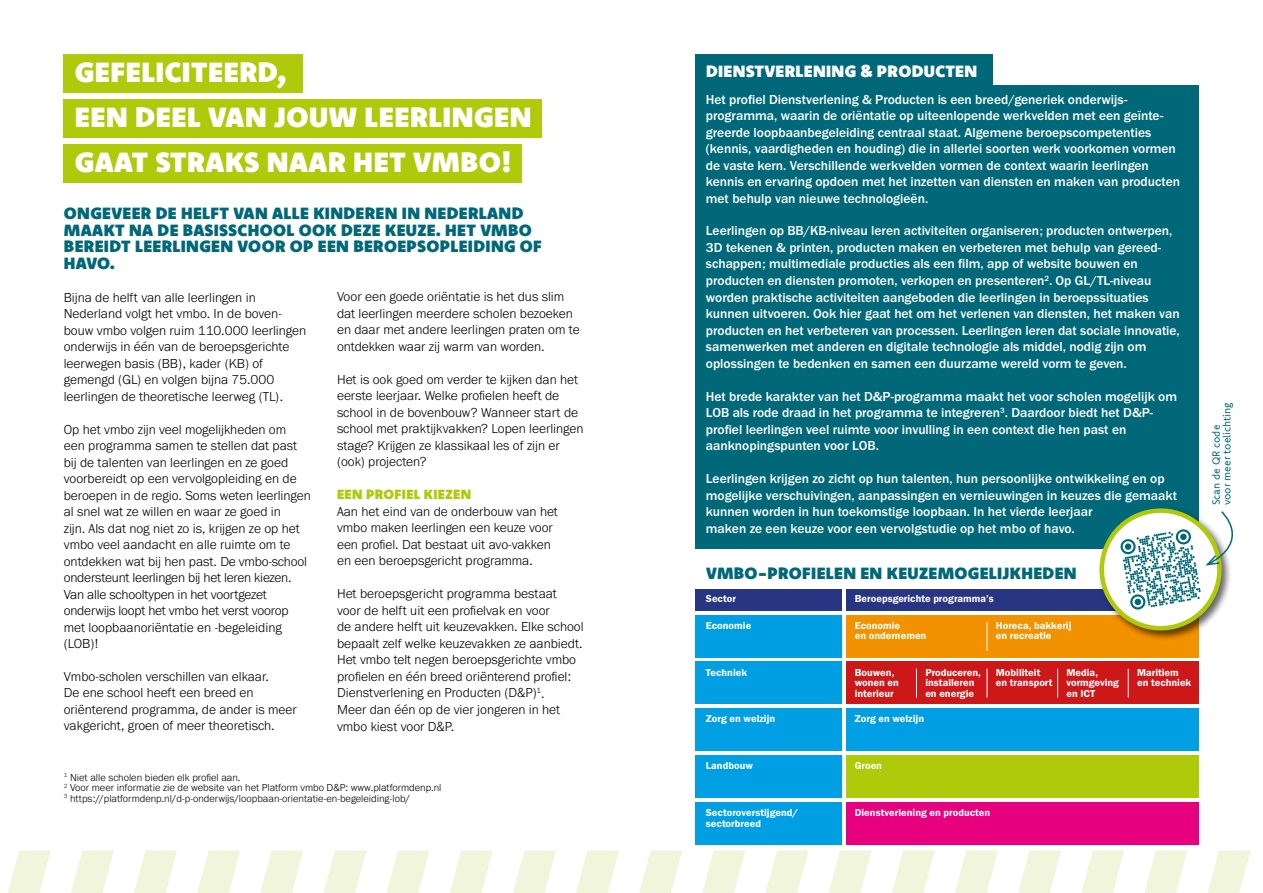
<style>
.page{position:relative;width:1263px;height:893px;background:#fff}
.page>*{position:absolute;margin:0;border:0;box-sizing:border-box;transform-origin:0 0}
.t1{font:900 28.2px/45px "Komet";letter-spacing:.02em;color:#fff}
.t2{font:900 16.5px/16.5px "Komet";letter-spacing:.02em;color:#006878}
.t3{font:900 16.5px "Komet";letter-spacing:.02em;color:#fff}
.t4{font:300 13.5px/16.5px "Franklin Gothic URW";color:#000}
.t5{font:500 13.5px/16.5px "Franklin Gothic URW";color:#fff}
.t6{font:900 13.5px "Komet";letter-spacing:.02em;color:#afca0b}
.t7{font:10.5px/10.5px "Franklin Gothic URW Dem";color:#fff}
.t8{font:300 10.5px/10.5px "Franklin Gothic URW";color:#000}
.t9{font:10.5px/10.5px "Komet";color:#006878}
</style>
<div class="page">
<div style="left:846px;top:615px;width:353px;height:42px;background:#f39200"></div>
<div style="left:846px;top:589px;width:353px;height:21px;background:#283583"></div>
<svg style="left:639px;top:850px;width:43px;height:43px"></svg>
<svg style="left:702px;top:850px;width:43px;height:43px"></svg>
<svg style="left:8px;top:850px;width:43px;height:43px"></svg>
<svg style="left:765px;top:850px;width:43px;height:43px"></svg>
<svg style="left:71px;top:850px;width:43px;height:43px"></svg>
<svg style="left:829px;top:850px;width:43px;height:43px"></svg>
<svg style="left:134px;top:850px;width:43px;height:43px"></svg>
<svg style="left:892px;top:850px;width:43px;height:43px"></svg>
<svg style="left:197px;top:850px;width:43px;height:43px"></svg>
<svg style="left:955px;top:850px;width:43px;height:43px"></svg>
<svg style="left:260px;top:850px;width:43px;height:43px"></svg>
<svg style="left:1018px;top:850px;width:43px;height:43px"></svg>
<svg style="left:323px;top:850px;width:43px;height:43px"></svg>
<svg style="left:1081px;top:850px;width:43px;height:43px"></svg>
<svg style="left:387px;top:850px;width:43px;height:43px"></svg>
<svg style="left:1144px;top:850px;width:43px;height:43px"></svg>
<svg style="left:450px;top:850px;width:43px;height:43px"></svg>
<svg style="left:1207px;top:850px;width:43px;height:43px"></svg>
<svg style="left:513px;top:850px;width:43px;height:43px"></svg>
<svg style="left:576px;top:850px;width:43px;height:43px"></svg>
<div style="left:64px;top:54px;width:239px;height:38px;background:#afca0b"></div>
<div style="left:695px;top:54px;width:298px;height:50px;background:#006878"></div>
<div style="left:695px;top:85px;width:504px;height:464px;background:#006878"></div>
<div style="left:64px;top:99px;width:478px;height:38px;background:#afca0b"></div>
<div style="left:64px;top:144px;width:458px;height:38px;background:#afca0b"></div>
<div style="left:1097px;top:506px;width:135px;height:135px;background:#000;opacity:.6"></div>
<div style="left:695px;top:589px;width:147px;height:21px;background:#283583"></div>
<div style="left:695px;top:615px;width:147px;height:42px;background:#009fe3"></div>
<div style="left:695px;top:661px;width:147px;height:43px;background:#009fe3"></div>
<div style="left:846px;top:661px;width:71px;height:43px;background:#cd1719"></div>
<div style="left:917px;top:661px;width:70px;height:43px;background:#cd1719"></div>
<div style="left:987px;top:661px;width:71px;height:43px;background:#cd1719"></div>
<div style="left:1058px;top:661px;width:70px;height:43px;background:#cd1719"></div>
<div style="left:1128px;top:661px;width:71px;height:43px;background:#cd1719"></div>
<div style="left:695px;top:708px;width:147px;height:43px;background:#009fe3"></div>
<div style="left:846px;top:708px;width:353px;height:43px;background:#009fe3"></div>
<div style="left:695px;top:755px;width:147px;height:43px;background:#009fe3"></div>
<div style="left:846px;top:755px;width:353px;height:43px;background:#afca0b"></div>
<div style="left:695px;top:802px;width:147px;height:42px;background:#009fe3"></div>
<div style="left:846px;top:802px;width:353px;height:42px;background:#e6007d"></div>
<svg style="left:916px;top:669px;width:1px;height:29px"></svg>
<svg style="left:987px;top:669px;width:1px;height:29px"></svg>
<svg style="left:987px;top:622px;width:1px;height:29px"></svg>
<svg style="left:1057px;top:669px;width:1px;height:29px"></svg>
<svg style="left:1128px;top:669px;width:1px;height:29px"></svg>
<svg style="left:1097px;top:506px;width:136px;height:127px"></svg>
<h1 class="t1" style="left:75px;top:49px;width:458px">GEFELICITEERD,<br>EEN DEEL VAN JOUW LEERLINGEN<br>GAAT STRAKS NAAR HET VMBO!</h1>
<p class="t2" style="left:64px;top:205px;width:479px">ONGEVEER DE HELFT VAN ALLE KINDEREN IN NEDERLAND MAAKT NA DE BASISSCHOOL OOK DEZE KEUZE. HET VMBO BEREIDT LEERLINGEN VOOR OP EEN BEROEPSOPLEIDING OF HAVO.</p>
<p class="t4" style="left:64px;top:288px;width:244px">Bijna de helft van alle leerlingen in Nederland volgt het vmbo. In de boven&shy;bouw vmbo volgen ruim 110.000 leerlingen onderwijs in één van de beroepsgerichte leerwegen basis (BB), kader (KB) of gemengd (GL) en volgen bijna 75.000 leerlingen de theoretische leerweg (TL).</p>
<p class="t4" style="left:64px;top:420px;width:249px">Op het vmbo zijn veel mogelijkheden om<br>een programma samen te stellen dat past bij de talenten van leerlingen en ze goed voorbereidt op een vervolgopleiding en de beroepen in de regio. Soms weten leerlingen al snel wat ze willen en waar ze goed in<br>zijn. Als dat nog niet zo is, krijgen ze op het vmbo veel aandacht en alle ruimte om te ontdekken wat bij hen past. De vmbo-school ondersteunt leerlingen bij het leren kiezen.<br>Van alle schooltypen in het voortgezet onderwijs loopt het vmbo het verst voorop met loopbaanoriëntatie en -begeleiding (LOB)!</p>
<p class="t4" style="left:64px;top:668px;width:235px">Vmbo-scholen verschillen van elkaar.<br>De ene school heeft een breed en oriënterend programma, de ander is meer vakgericht, groen of meer theoretisch.</p>
<p class="t4" style="left:337px;top:288px;width:244px">Voor een goede oriëntatie is het dus slim dat leerlingen meerdere scholen bezoeken en daar met andere leerlingen praten om te ontdekken waar zij warm van worden.</p>
<p class="t4" style="left:337px;top:371px;width:248px">Het is ook goed om verder te kijken dan het eerste leerjaar. Welke profielen heeft de school in de bovenbouw? Wanneer start de school met praktijkvakken? Lopen leerlingen stage? Krijgen ze klassikaal les of zijn er (ook) projecten?</p>
<p class="t6" style="left:337px;top:486px;width:135px">EEN PROFIEL KIEZEN</p>
<p class="t4" style="left:337px;top:503px;width:222px">Aan het eind van de onderbouw van het vmbo maken leerlingen een keuze voor een profiel. Dat bestaat uit avo-vakken en een beroepsgericht programma.</p>
<p class="t4" style="left:337px;top:585px;width:248px">Het beroepsgericht programma bestaat voor de helft uit een profielvak en voor<br>de andere helft uit keuzevakken. Elke school bepaalt zelf welke keuzevakken ze aanbiedt.<br>Het vmbo telt negen beroepsgerichte vmbo profielen en één breed oriënterend profiel:<br>Dienstverlening en Producten (D&amp;P)<sup>1</sup>.<br>Meer dan één op de vier jongeren in het vmbo kiest voor D&amp;P.</p>
<p class="t8" style="left:64px;top:772px;width:379px"><sup>1</sup> Niet alle scholen bieden elk profiel aan.<br><sup>2</sup> Voor meer informatie zie de website van het Platform vmbo D&amp;P: www.platformdenp.nl<br><sup>3</sup> https://platformdenp.nl/d-p-onderwijs/loopbaan-orientatie-en-begeleiding-lob/</p>
<p class="t3" style="left:706px;top:61px;width:273px">DIENSTVERLENING &amp; PRODUCTEN</p>
<p class="t5" style="left:706px;top:91px;width:476px">Het profiel Dienstverlening &amp; Producten is een breed/generiek onderwijs&shy;programma, waarin de oriëntatie op uiteenlopende werkvelden met een geïnte&shy;greerde loopbaanbegeleiding centraal staat. Algemene beroepscompetenties (kennis, vaardigheden en houding) die in allerlei soorten werk voorkomen vormen de vaste kern. Verschillende werkvelden vormen de context waarin leerlingen kennis en ervaring opdoen met het inzetten van diensten en maken van producten met behulp van nieuwe technologieën.</p>
<p class="t5" style="left:706px;top:222px;width:475px">Leerlingen op BB/KB-niveau leren activiteiten organiseren; producten ontwerpen, 3D tekenen &amp; printen, producten maken en verbeteren met behulp van gereed&shy;schappen; multimediale producties als een film, app of website bouwen en producten en diensten promoten, verkopen en presenteren<sup>2</sup>. Op GL/TL-niveau worden praktische activiteiten aangeboden die leerlingen in beroepssituaties kunnen uitvoeren. Ook hier gaat het om het verlenen van diensten, het maken van producten en het verbeteren van processen. Leerlingen leren dat sociale innovatie, samenwerken met anderen en digitale technologie als middel, nodig zijn om oplossingen te bedenken en samen een duurzame wereld vorm te geven.</p>
<p class="t5" style="left:706px;top:387px;width:473px">Het brede karakter van het D&amp;P-programma maakt het voor scholen mogelijk om LOB als rode draad in het programma te integreren<sup>3</sup>. Daardoor biedt het D&amp;P&shy;profiel leerlingen veel ruimte voor invulling in een context die hen past en aanknopingspunten voor LOB.</p>
<p class="t5" style="left:706px;top:470px;width:473px">Leerlingen krijgen zo zicht op hun talenten, hun persoonlijke ontwikkeling en op mogelijke verschuivingen, aanpassingen en vernieuwingen in keuzes die gemaakt kunnen worden in hun toekomstige loopbaan. In het vierde leerjaar<br>maken ze een keuze voor een vervolgstudie op het mbo of havo.</p>
<p class="t2" style="left:706px;top:564px;width:372px">VMBO-PROFIELEN EN KEUZEMOGELIJKHEDEN</p>
<p class="t7" style="left:706px;top:593px;width:32px">Sector</p>
<p class="t7" style="left:855px;top:593px;width:141px">Beroepsgerichte programma’s</p>
<p class="t7" style="left:706px;top:620px;width:47px">Economie</p>
<p class="t7" style="left:855px;top:620px;width:73px">Economie<br>en ondernemen</p>
<p class="t7" style="left:996px;top:620px;width:77px">Horeca, bakkerij en recreatie</p>
<p class="t7" style="left:706px;top:667px;width:43px">Techniek</p>
<p class="t7" style="left:855px;top:667px;width:46px">Bouwen, wonen en interieur</p>
<p class="t7" style="left:925px;top:667px;width:57px">Produceren, installeren en energie</p>
<p class="t7" style="left:996px;top:667px;width:58px">Mobiliteit en transport</p>
<p class="t7" style="left:1066px;top:667px;width:54px">Media, vormgeving en ICT</p>
<p class="t7" style="left:1137px;top:667px;width:56px">Maritiem en techniek</p>
<p class="t7" style="left:706px;top:713px;width:71px">Zorg en welzijn</p>
<p class="t7" style="left:855px;top:713px;width:71px">Zorg en welzijn</p>
<p class="t7" style="left:706px;top:760px;width:49px">Landbouw</p>
<p class="t7" style="left:855px;top:760px;width:29px">Groen</p>
<p class="t7" style="left:706px;top:807px;width:94px">Sectoroverstijgend/ sectorbreed</p>
<p class="t7" style="left:855px;top:807px;width:137px">Dienstverlening en producten</p>
<p class="t9" style="left:1211px;top:505px;width:104px;rotate:-90deg">Scan de QR code voor meer toelichting</p>
</div>
